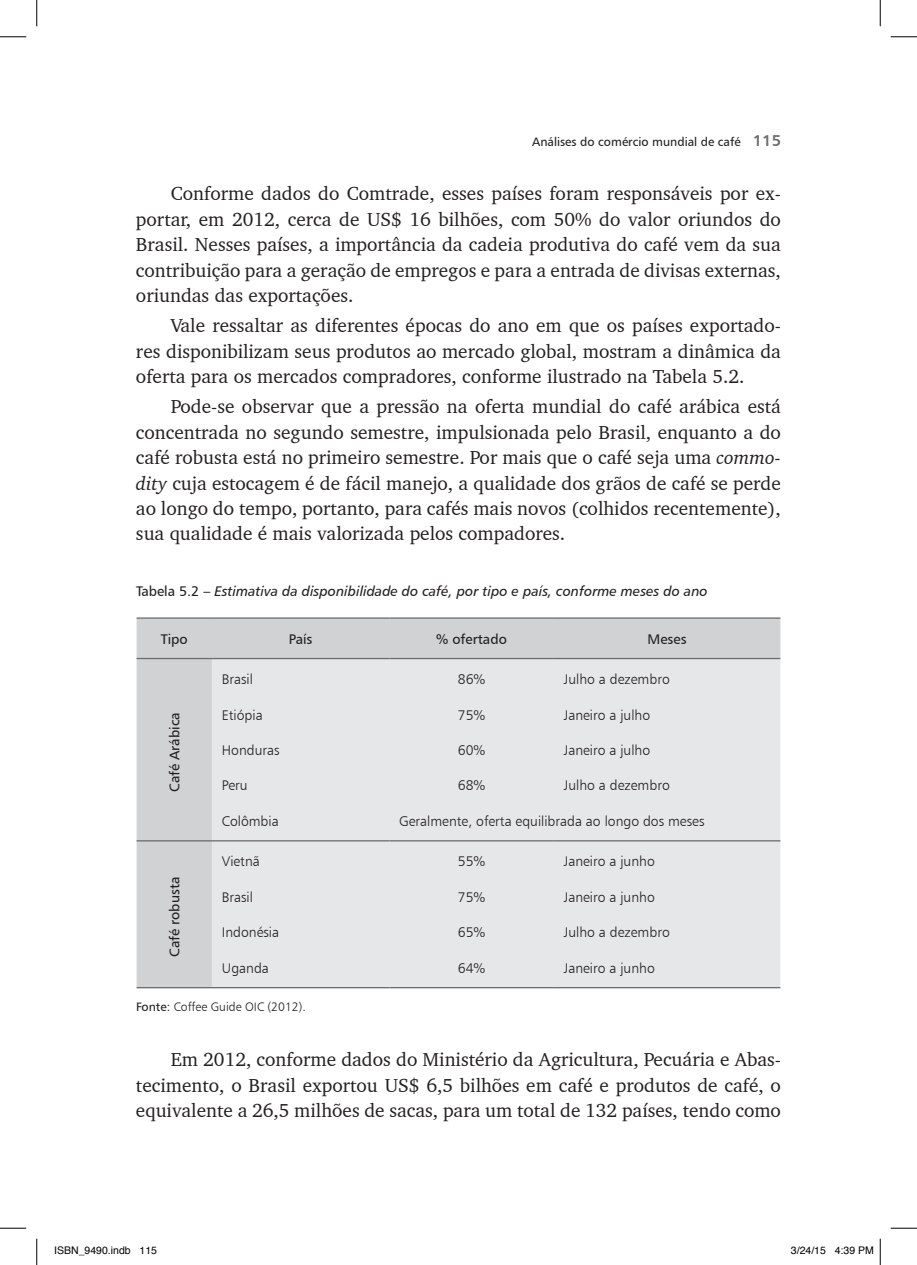
<style>
.page{position:relative;width:917px;height:1265px;background:#fff}
.page>*{position:absolute;margin:0;border:0;box-sizing:border-box;transform-origin:0 0}
.t1{font:19.25px/25.4px "Charter BT";color:#231f20;text-align:justify}
.t2{font:14px "Humanist 777 BT Light B";color:#231f20}
.t3{font:14px "Humanist 777 BT Italic B";color:#231f20}
.t4{font:14px "Humanist 777 BT Roman B";color:#231f20}
.t5{font:12.25px "Humanist 777 BT Roman B";color:#231f20}
.t6{font:12.25px "Humanist 777 BT Light B";color:#231f20}
.t7{font:10.5px "Helvetica";color:#000}
.s1{font-family:"Humanist 777 BT Bold B";font-size:15.75px;color:#6c6d70}
.s2{font-style:italic}
.s3{font-family:"Humanist 777 BT Roman B"}
</style>
<div class="page">
<div style="left:137px;top:618px;width:643px;height:368px;background:#d1d2d4"></div>
<div style="left:212px;top:659px;width:568px;height:327px;background:#e6e7e9"></div>
<hr style="left:137px;top:617px;width:75px;height:1px;background:#6c6d70">
<hr style="left:212px;top:617px;width:177px;height:1px;background:#6c6d70">
<hr style="left:389px;top:617px;width:165px;height:1px;background:#6c6d70">
<hr style="left:554px;top:617px;width:226px;height:1px;background:#6c6d70">
<hr style="left:137px;top:657px;width:75px;height:2px;background:#6c6d70">
<hr style="left:212px;top:657px;width:177px;height:2px;background:#6c6d70">
<hr style="left:389px;top:657px;width:165px;height:2px;background:#6c6d70">
<hr style="left:554px;top:657px;width:226px;height:2px;background:#6c6d70">
<hr style="left:137px;top:840px;width:75px;height:1px;background:#6c6d70">
<hr style="left:137px;top:986px;width:75px;height:2px;background:#6c6d70">
<hr style="left:212px;top:840px;width:177px;height:1px;background:#6c6d70">
<hr style="left:389px;top:840px;width:165px;height:1px;background:#6c6d70">
<hr style="left:554px;top:840px;width:226px;height:1px;background:#6c6d70">
<hr style="left:212px;top:986px;width:177px;height:2px;background:#6c6d70">
<hr style="left:389px;top:986px;width:165px;height:2px;background:#6c6d70">
<hr style="left:554px;top:986px;width:226px;height:2px;background:#6c6d70">
<svg style="left:0;top:36px;width:26px;height:1px"></svg>
<svg style="left:891px;top:36px;width:26px;height:1px"></svg>
<svg style="left:0;top:1227px;width:26px;height:1px"></svg>
<svg style="left:891px;top:1227px;width:26px;height:1px"></svg>
<svg style="left:36px;top:0;width:1px;height:26px"></svg>
<svg style="left:36px;top:1238px;width:1px;height:26px"></svg>
<svg style="left:880px;top:0;width:1px;height:26px"></svg>
<svg style="left:880px;top:1238px;width:1px;height:26px"></svg>
<p class="t5" style="left:532px;top:134px;width:250px">Análises do comércio mundial de café <span class="s1">115</span></p>
<p class="t1" style="left:136px;top:181px;width:646px;text-indent:35px">Conforme dados do Comtrade, esses países foram responsáveis por ex&shy;portar, em 2012, cerca de US$ 16 bilhões, com 50% do valor oriundos do Brasil. Nesses países, a importância da cadeia produtiva do café vem da sua contribuição para a geração de empregos e para a entrada de divisas externas, oriundas das exportações.</p>
<p class="t1" style="left:136px;top:312px;width:646px;text-indent:35px">Vale ressaltar as diferentes épocas do ano em que os países exportado&shy;res disponibilizam seus produtos ao mercado global, mostram a dinâmica da oferta para os mercados compradores, conforme ilustrado na Tabela 5.2.</p>
<p class="t1" style="left:136px;top:393px;width:646px;text-indent:35px">Pode-se observar que a pressão na oferta mundial do café arábica está concentrada no segundo semestre, impulsionada pelo Brasil, enquanto a do café robusta está no primeiro semestre. Por mais que o café seja uma <span class="s2">commo&shy;dity</span> cuja estocagem é de fácil manejo, a qualidade dos grãos de café se perde ao longo do tempo, portanto, para cafés mais novos (colhidos recentemente), sua qualidade é mais valorizada pelos compadores.</p>
<p class="t3" style="left:136px;top:581px;width:573px"><span class="s3">Tabela 5.2 –</span> Estimativa da disponibilidade do café, por tipo e país, conforme meses do ano</p>
<p class="t4" style="left:161px;top:630px;width:29px">Tipo</p>
<p class="t4" style="left:289px;top:630px;width:25px">País</p>
<p class="t4" style="left:436px;top:630px;width:72px">% ofertado</p>
<p class="t4" style="left:648px;top:630px;width:40px">Meses</p>
<p class="t4" style="left:166px;top:791px;width:81px;rotate:-90deg">Café Arábica</p>
<p class="t2" style="left:222px;top:670px;width:33px">Brasil</p>
<p class="t2" style="left:458px;top:670px;width:29px">86%</p>
<p class="t2" style="left:564px;top:670px;width:108px">Julho a dezembro</p>
<p class="t2" style="left:222px;top:706px;width:42px">Etiópia</p>
<p class="t2" style="left:458px;top:706px;width:29px">75%</p>
<p class="t2" style="left:564px;top:706px;width:88px">Janeiro a julho</p>
<p class="t2" style="left:222px;top:741px;width:59px">Honduras</p>
<p class="t2" style="left:458px;top:741px;width:29px">60%</p>
<p class="t2" style="left:564px;top:741px;width:88px">Janeiro a julho</p>
<p class="t2" style="left:222px;top:776px;width:27px">Peru</p>
<p class="t2" style="left:458px;top:776px;width:29px">68%</p>
<p class="t2" style="left:564px;top:776px;width:108px">Julho a dezembro</p>
<p class="t2" style="left:222px;top:812px;width:58px">Colômbia</p>
<p class="t2" style="left:399px;top:812px;width:307px">Geralmente, oferta equilibrada ao longo dos meses</p>
<p class="t2" style="left:222px;top:852px;width:39px">Vietnã</p>
<p class="t2" style="left:458px;top:852px;width:29px">55%</p>
<p class="t2" style="left:564px;top:852px;width:93px">Janeiro a junho</p>
<p class="t2" style="left:222px;top:888px;width:33px">Brasil</p>
<p class="t2" style="left:458px;top:888px;width:29px">75%</p>
<p class="t2" style="left:564px;top:888px;width:93px">Janeiro a junho</p>
<p class="t2" style="left:222px;top:923px;width:59px">Indonésia</p>
<p class="t2" style="left:458px;top:923px;width:29px">65%</p>
<p class="t2" style="left:564px;top:923px;width:108px">Julho a dezembro</p>
<p class="t2" style="left:222px;top:959px;width:49px">Uganda</p>
<p class="t2" style="left:458px;top:959px;width:29px">64%</p>
<p class="t2" style="left:564px;top:959px;width:93px">Janeiro a junho</p>
<p class="t6" style="left:136px;top:999px;width:171px"><span class="s3">Fonte:</span> Coffee Guide OIC (2012).</p>
<p class="t1" style="left:136px;top:1046px;width:646px;text-indent:35px">Em 2012, conforme dados do Ministério da Agricultura, Pecuária e Abas&shy;tecimento, o Brasil exportou US$ 6,5 bilhões em café e produtos de café, o equivalente a 26,5 milhões de sacas, para um total de 132 países, tendo como</p>
<p class="t4" style="left:166px;top:956px;width:82px;rotate:-90deg">Café robusta</p>
<p class="t7" style="left:54px;top:1242px;width:104px">ISBN_9490.indb 115</p>
<p class="t7" style="left:791px;top:1242px;width:84px">3/24/15 4:39 PM</p>
</div>
